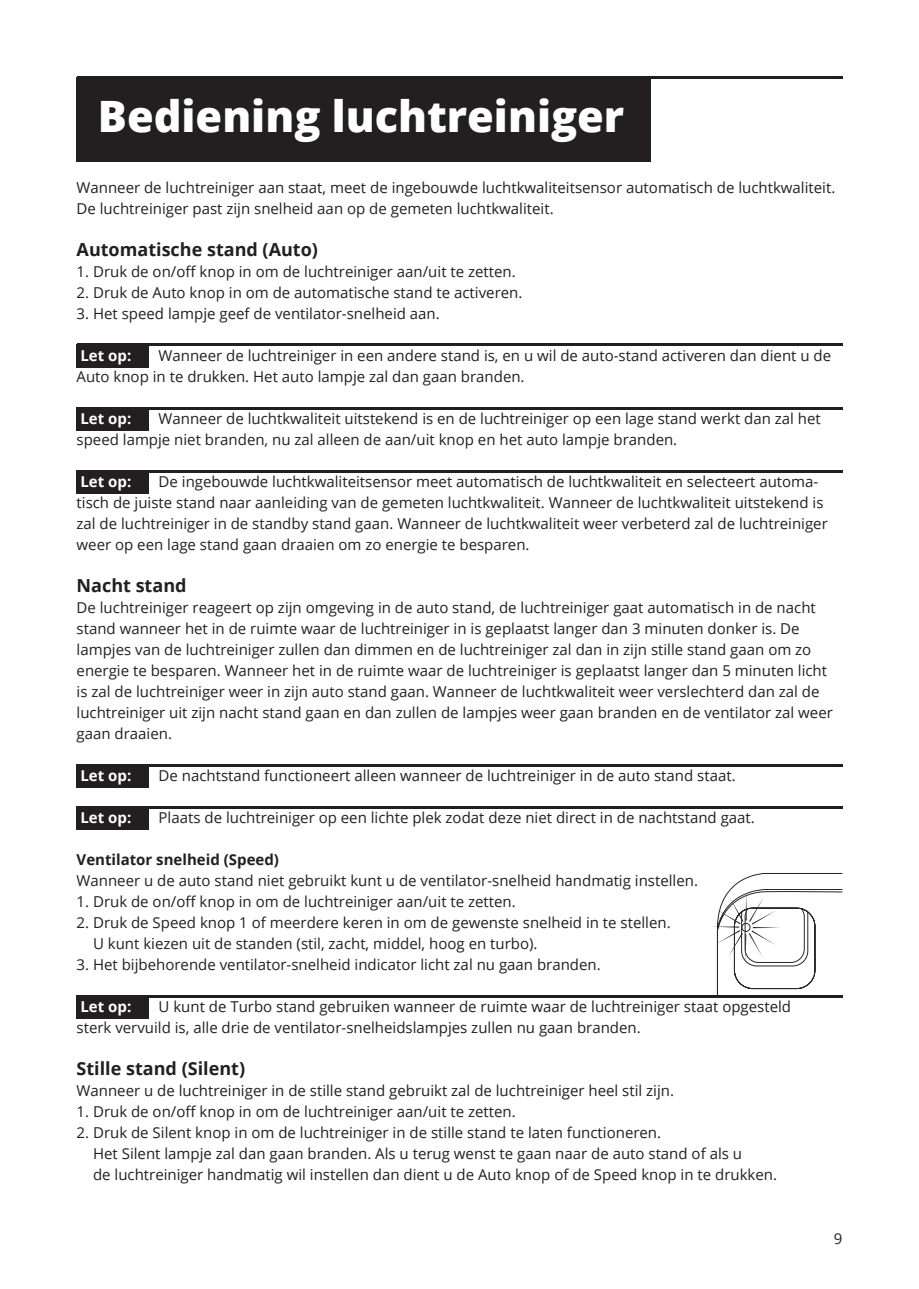
<style>
.page{position:relative;width:919px;height:1289px;background:#fff}
.page>*{position:absolute;margin:0;border:0;box-sizing:border-box;transform-origin:0 0}
.t1{font:800 43.2px "Open Sans";color:#fff}
.t2{font:700 18px "Open Sans";color:#231f20}
.t3{font:15px/21px "Open Sans";color:#231f20}
.t4{font:700 15px "Open Sans";color:#fff}
.t5{font:700 15px "Open Sans";color:#231f20}
</style>
<div class="page">
<div style="left:77px;top:344px;width:72px;height:23px;background:#231f20"></div>
<div style="left:77px;top:407px;width:72px;height:23px;background:#231f20"></div>
<div style="left:77px;top:470px;width:72px;height:23px;background:#231f20"></div>
<div style="left:77px;top:764px;width:72px;height:23px;background:#231f20"></div>
<div style="left:77px;top:806px;width:72px;height:23px;background:#231f20"></div>
<div style="left:77px;top:995px;width:72px;height:23px;background:#231f20"></div>
<hr style="left:77px;top:344px;width:765px;height:2px;background:#231f20">
<hr style="left:77px;top:407px;width:765px;height:2px;background:#231f20">
<hr style="left:77px;top:470px;width:765px;height:2px;background:#231f20">
<hr style="left:77px;top:764px;width:765px;height:2px;background:#231f20">
<hr style="left:77px;top:806px;width:765px;height:2px;background:#231f20">
<hr style="left:77px;top:995px;width:765px;height:2px;background:#231f20">
<div style="left:77px;top:77px;width:574px;height:84px;background:#231f20"></div>
<hr style="left:77px;top:77px;width:765px;height:2px;background:#231f20">
<svg style="left:713px;top:873px;width:129px;height:122px"></svg>
<h1 class="t1" style="left:98px;top:98px;width:528px">Bediening luchtreiniger</h1>
<p class="t3" style="left:77px;top:178px;width:760px">Wanneer de luchtreiniger aan staat, meet de ingebouwde luchtkwaliteitsensor automatisch de luchtkwaliteit.<br>De luchtreiniger past zijn snelheid aan op de gemeten luchtkwaliteit.</p>
<p class="t2" style="left:77px;top:242px;width:243px">Automatische stand (Auto)</p>
<p class="t3" style="left:77px;top:260px;width:440px">1. Druk de on/off knop in om de luchtreiniger aan/uit te zetten.</p>
<p class="t3" style="left:77px;top:283px;width:447px">2. Druk de Auto knop in om de automatische stand te activeren.</p>
<p class="t3" style="left:77px;top:304px;width:365px">3. Het speed lampje geef de ventilator-snelheid aan.</p>
<p class="t4" style="left:80px;top:349px;width:52px">Let op:</p>
<p class="t3" style="left:77px;top:346px;width:756px;text-indent:82px">Wanneer de luchtreiniger in een andere stand is, en u wil de auto-stand activeren dan dient u de<br>Auto knop in te drukken. Het auto lampje zal dan gaan branden.</p>
<p class="t4" style="left:80px;top:412px;width:52px">Let op:</p>
<p class="t3" style="left:77px;top:409px;width:745px;text-indent:82px">Wanneer de luchtkwaliteit uitstekend is en de luchtreiniger op een lage stand werkt dan zal het speed lampje niet branden, nu zal alleen de aan/uit knop en het auto lampje branden.</p>
<p class="t4" style="left:80px;top:475px;width:52px">Let op:</p>
<p class="t3" style="left:77px;top:472px;width:752px;text-indent:82px">De ingebouwde luchtkwaliteitsensor meet automatisch de luchtkwaliteit en selecteert automa&shy;tisch de juiste stand naar aanleiding van de gemeten luchtkwaliteit. Wanneer de luchtkwaliteit uitstekend is zal de luchtreiniger in de standby stand gaan. Wanneer de luchtkwaliteit weer verbeterd zal de luchtreiniger weer op een lage stand gaan draaien om zo energie te besparen.</p>
<p class="t2" style="left:77px;top:578px;width:111px">Nacht stand</p>
<p class="t3" style="left:77px;top:598px;width:757px">De luchtreiniger reageert op zijn omgeving in de auto stand, de luchtreiniger gaat automatisch in de nacht stand wanneer het in de ruimte waar de luchtreiniger in is geplaatst langer dan 3 minuten donker is. De lampjes van de luchtreiniger zullen dan dimmen en de luchtreiniger zal dan in zijn stille stand gaan om zo energie te besparen. Wanneer het in de ruimte waar de luchtreiniger is geplaatst langer dan 5 minuten licht is zal de luchtreiniger weer in zijn auto stand gaan. Wanneer de luchtkwaliteit weer verslechterd dan zal de luchtreiniger uit zijn nacht stand gaan en dan zullen de lampjes weer gaan branden en de ventilator zal weer gaan draaien.</p>
<p class="t4" style="left:80px;top:769px;width:52px">Let op:</p>
<p class="t3" style="left:159px;top:766px;width:578px">De nachtstand functioneert alleen wanneer de luchtreiniger in de auto stand staat.</p>
<p class="t4" style="left:80px;top:811px;width:52px">Let op:</p>
<p class="t3" style="left:159px;top:808px;width:597px">Plaats de luchtreiniger op een lichte plek zodat deze niet direct in de nachtstand gaat.</p>
<p class="t5" style="left:77px;top:853px;width:204px">Ventilator snelheid (Speed)</p>
<p class="t3" style="left:77px;top:871px;width:623px">Wanneer u de auto stand niet gebruikt kunt u de ventilator-snelheid handmatig instellen.</p>
<p class="t3" style="left:77px;top:890px;width:440px">1. Druk de on/off knop in om de luchtreiniger aan/uit te zetten.</p>
<p class="t3" style="left:93px;top:913px;width:579px;text-indent:-16px">2. Druk de Speed knop 1 of meerdere keren in om de gewenste snelheid in te stellen.<br>U kunt kiezen uit de standen (stil, zacht, middel, hoog en turbo).</p>
<p class="t3" style="left:77px;top:955px;width:525px">3. Het bijbehorende ventilator-snelheid indicator licht zal nu gaan branden.</p>
<p class="t4" style="left:80px;top:1000px;width:52px">Let op:</p>
<p class="t3" style="left:77px;top:997px;width:716px;text-indent:82px">U kunt de Turbo stand gebruiken wanneer de ruimte waar de luchtreiniger staat opgesteld sterk vervuild is, alle drie de ventilator-snelheidslampjes zullen nu gaan branden.</p>
<p class="t2" style="left:77px;top:1061px;width:170px">Stille stand (Silent)</p>
<p class="t3" style="left:77px;top:1081px;width:599px">Wanneer u de luchtreiniger in de stille stand gebruikt zal de luchtreiniger heel stil zijn.</p>
<p class="t3" style="left:77px;top:1100px;width:440px">1. Druk de on/off knop in om de luchtreiniger aan/uit te zetten.</p>
<p class="t3" style="left:93px;top:1123px;width:685px;text-indent:-16px">2. Druk de Silent knop in om de luchtreiniger in de stille stand te laten functioneren.<br>Het Silent lampje zal dan gaan branden. Als u terug wenst te gaan naar de auto stand of als u<br>de luchtreiniger handmatig wil instellen dan dient u de Auto knop of de Speed knop in te drukken.</p>
<p class="t3" style="left:833px;top:1229px;width:10px">9</p>
</div>
